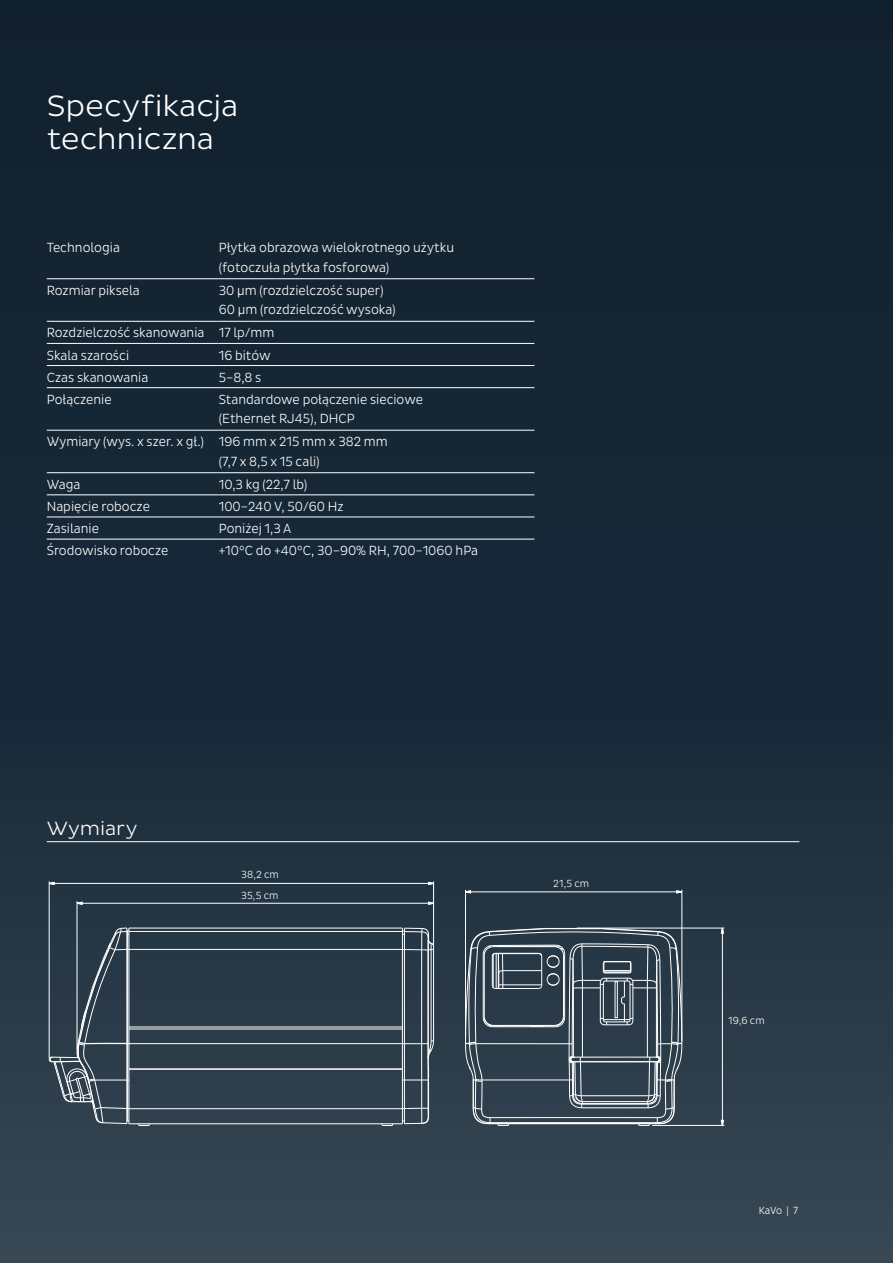
<style>
.page{position:relative;width:893px;height:1263px;background:#fff}
.page>*{position:absolute;margin:0;border:0;box-sizing:border-box;transform-origin:0 0}
.t1{font:300 30px/33px "Pluto Sans";letter-spacing:-.01em;color:#fff}
.t2{font:300 19.5px "Pluto Sans";letter-spacing:-.005em;color:#fff}
.t3{font:300 13.5px/19.5px "Pluto Sans Cond";color:#fff}
.t4{font:300 10.5px/20.9px "Pluto Sans Cond";letter-spacing:.01em;color:#fff}
</style>
<div class="page">
<div style="left:0;top:610px;width:893px;height:653px;background:linear-gradient(to bottom,#122534,#3a4956)"></div>
<div style="left:0;top:0;width:893px;height:653px;background:#172938"></div>
<hr style="left:47px;top:841px;width:752px;height:1px;background:#fff">
<svg style="left:48px;top:881px;width:7px;height:4px"></svg>
<svg style="left:76px;top:901px;width:7px;height:4px"></svg>
<hr style="left:49px;top:881px;width:1px;height:177px;background:#fff">
<hr style="left:77px;top:901px;width:1px;height:148px;background:#fff">
<hr style="left:129px;top:1123px;width:273px;height:1px;background:#fff">
<hr style="left:127px;top:1108px;width:275px;height:1px;background:#fff">
<svg style="left:138px;top:1123px;width:12px;height:3px"></svg>
<hr style="left:129px;top:1069px;width:273px;height:1px;background:#fff">
<hr style="left:129px;top:1043px;width:273px;height:1px;background:#fff">
<hr style="left:129px;top:1029px;width:273px;height:1px;background:#fff">
<hr style="left:129px;top:1027px;width:273px;height:1px;background:#fff">
<hr style="left:129px;top:949px;width:273px;height:1px;background:#fff">
<hr style="left:129px;top:931px;width:273px;height:1px;background:#fff">
<hr style="left:129px;top:928px;width:273px;height:1px;background:#fff">
<hr style="left:77px;top:903px;width:357px;height:1px;background:#fff">
<hr style="left:49px;top:883px;width:385px;height:1px;background:#fff">
<svg style="left:381px;top:1123px;width:12px;height:3px"></svg>
<svg style="left:402px;top:734px;width:32px;height:390px;background:#3c4b57"></svg>
<svg style="left:49px;top:928px;width:81px;height:196px;background:#475561"></svg>
<svg style="left:676px;top:890px;width:6px;height:4px"></svg>
<svg style="left:466px;top:890px;width:5px;height:4px"></svg>
<svg style="left:720px;top:1120px;width:4px;height:5px"></svg>
<svg style="left:720px;top:927px;width:4px;height:7px"></svg>
<hr style="left:465px;top:890px;width:1px;height:151px;background:#fff">
<hr style="left:652px;top:1125px;width:72px;height:1px;background:#fff">
<hr style="left:682px;top:890px;width:1px;height:151px;background:#fff">
<hr style="left:577px;top:928px;width:147px;height:1px;background:#fff">
<hr style="left:722px;top:928px;width:1px;height:197px;background:#fff">
<hr style="left:465px;top:891px;width:217px;height:1px;background:#fff">
<svg style="left:465px;top:922px;width:218px;height:204px;background:#495763"></svg>
<hr style="left:47px;top:278px;width:172px;height:1px;background:#fff">
<hr style="left:219px;top:278px;width:315px;height:1px;background:#fff">
<hr style="left:47px;top:321px;width:172px;height:1px;background:#fff">
<hr style="left:219px;top:321px;width:315px;height:1px;background:#fff">
<hr style="left:47px;top:343px;width:172px;height:1px;background:#fff">
<hr style="left:219px;top:343px;width:315px;height:1px;background:#fff">
<hr style="left:47px;top:365px;width:172px;height:1px;background:#fff">
<hr style="left:219px;top:365px;width:315px;height:1px;background:#fff">
<hr style="left:47px;top:387px;width:172px;height:1px;background:#fff">
<hr style="left:219px;top:387px;width:315px;height:1px;background:#fff">
<hr style="left:47px;top:430px;width:172px;height:1px;background:#fff">
<hr style="left:219px;top:430px;width:315px;height:1px;background:#fff">
<hr style="left:47px;top:472px;width:172px;height:1px;background:#fff">
<hr style="left:219px;top:472px;width:315px;height:1px;background:#fff">
<hr style="left:47px;top:517px;width:172px;height:1px;background:#fff">
<hr style="left:219px;top:517px;width:315px;height:1px;background:#fff">
<hr style="left:47px;top:539px;width:172px;height:1px;background:#fff">
<hr style="left:219px;top:539px;width:315px;height:1px;background:#fff">
<hr style="left:47px;top:494px;width:172px;height:1px;background:#fff">
<hr style="left:219px;top:494px;width:315px;height:1px;background:#fff">
<h1 class="t1" style="left:47px;top:90px;width:193px">Specyfikacja techniczna</h1>
<p class="t3" style="left:47px;top:238px;width:75px">Technologia</p>
<p class="t3" style="left:219px;top:238px;width:237px">Płytka obrazowa wielokrotnego użytku (fotoczuła płytka fosforowa)</p>
<p class="t3" style="left:47px;top:281px;width:95px">Rozmiar piksela</p>
<p class="t3" style="left:219px;top:281px;width:178px">30 μm (rozdzielczość super)<br>60 μm (rozdzielczość wysoka)</p>
<p class="t3" style="left:47px;top:322px;width:229px;line-height:22.2px">Rozdzielczość skanowania 17 lp/mm<br>Skala szarości</p>
<p class="t3" style="left:219px;top:345px;width:54px">16 bitów</p>
<p class="t3" style="left:47px;top:367px;width:103px">Czas skanowania</p>
<p class="t3" style="left:219px;top:367px;width:44px">5–8,8 s</p>
<p class="t3" style="left:47px;top:390px;width:66px">Połączenie</p>
<p class="t3" style="left:219px;top:390px;width:206px">Standardowe połączenie sieciowe (Ethernet RJ45), DHCP</p>
<p class="t3" style="left:219px;top:432px;width:170px;text-indent:-172px">Wymiary (wys. x szer. x gł.) 196 mm x 215 mm x 382 mm (7,7 x 8,5 x 15 cali)</p>
<p class="t3" style="left:47px;top:475px;width:35px">Waga</p>
<p class="t3" style="left:219px;top:475px;width:90px">10,3 kg (22,7 lb)</p>
<p class="t3" style="left:47px;top:497px;width:105px">Napięcie robocze</p>
<p class="t3" style="left:219px;top:497px;width:126px">100–240 V, 50/60 Hz</p>
<p class="t3" style="left:47px;top:519px;width:54px">Zasilanie</p>
<p class="t3" style="left:219px;top:519px;width:74px">Poniżej 1,3 A</p>
<p class="t3" style="left:47px;top:541px;width:123px">Środowisko robocze</p>
<p class="t3" style="left:219px;top:541px;width:261px">+10°C do +40°C, 30–90% RH, 700–1060 hPa</p>
<h2 class="t2" style="left:47px;top:817px;width:92px">Wymiary</h2>
<p class="t4" style="left:241px;top:864px;width:39px">38,2 cm<br>35,5 cm</p>
<p class="t4" style="left:553px;top:873px;width:38px">21,5 cm</p>
<p class="t4" style="left:728px;top:1010px;width:38px">19,6 cm</p>
<p class="t4" style="left:759px;top:1200px;width:41px">KaVo | 7</p>
</div>
